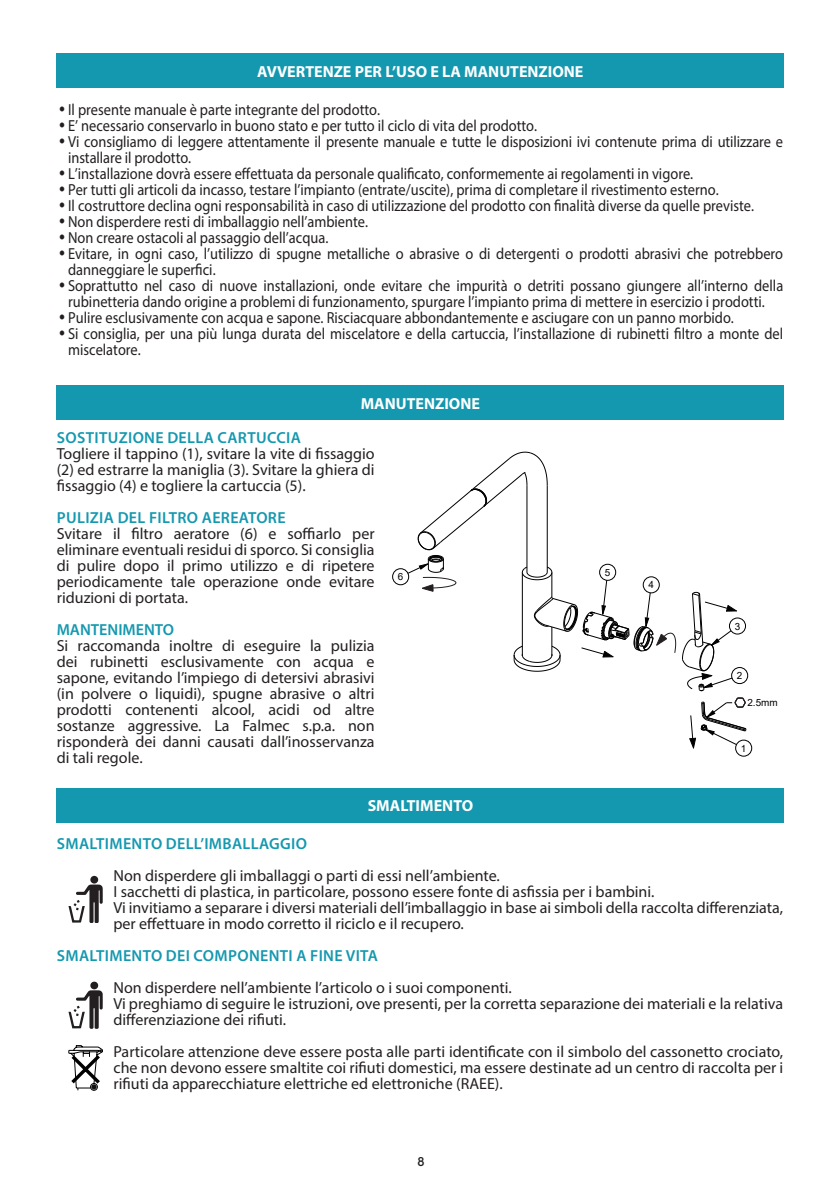
<style>
.page{position:relative;width:840px;height:1191px;background:#fff}
.page>*{position:absolute;margin:0;border:0;box-sizing:border-box;transform-origin:0 0}
.txt_fasi_piccole{font:16px/16px "Myriad Pro";color:#231f20;text-align:justify}
.txt_fasi_piccole-2{font:16px/16px "Myriad Pro";color:#231f20;scale:.9 1}
.txt_fasi_piccole-3{font:600 16px "Myriad Pro";letter-spacing:.02em;color:#1498af}
.t1{font:700 16px "Myriad Pro";color:#fff}
.txt_fasi_piccole-4{font:600 16px "Myriad Pro";color:#1498af}
.t2{font:500 12px "ITC Avant Garde Std";color:#231f20}
.t3{font:9.8px "Arial";color:#000001}
.s1{font-family:"ITC Avant Garde Std";font-weight:700}
</style>
<div class="page">
<div style="left:392px;top:568px;width:16px;height:17px;border:1px solid #000001;border-radius:50%"></div>
<div style="left:735px;top:740px;width:16px;height:16px;border:1px solid #000001;border-radius:50%"></div>
<div style="left:728px;top:618px;width:17px;height:16px;border:1px solid #000001;border-radius:50%"></div>
<div style="left:731px;top:667px;width:16px;height:17px;border:1px solid #000001;border-radius:50%"></div>
<svg style="left:682px;top:591px;width:54px;height:100px"></svg>
<svg style="left:689px;top:697px;width:57px;height:51px"></svg>
<svg style="left:407px;top:451px;width:268px;height:221px"></svg>
<div style="left:57px;top:54px;width:726px;height:34px;background:#1498af"></div>
<div style="left:90px;top:876px;width:8px;height:7px;background:#231f20;border-radius:50%"></div>
<svg style="left:68px;top:884px;width:35px;height:39px"></svg>
<div style="left:90px;top:981px;width:8px;height:8px;background:#231f20;border-radius:50%"></div>
<svg style="left:68px;top:990px;width:35px;height:38px"></svg>
<svg style="left:68px;top:1045px;width:35px;height:45px"></svg>
<div style="left:57px;top:386px;width:726px;height:34px;background:#1498af"></div>
<div style="left:57px;top:788px;width:726px;height:34px;background:#1498af"></div>
<p class="t1" style="left:257px;top:61px;width:327px">AVVERTENZE PER L’USO E LA MANUTENZIONE</p>
<p class="txt_fasi_piccole-2" style="left:57px;top:101px;width:360px"><span class="s1">•</span>Il presente manuale è parte integrante del prodotto.</p>
<p class="txt_fasi_piccole-2" style="left:57px;top:117px;width:535px"><span class="s1">•</span>E’ necessario conservarlo in buono stato e per tutto il ciclo di vita del prodotto.</p>
<p class="txt_fasi_piccole-2" style="left:68px;top:133px;width:795px;text-indent:-11px"><span class="s1">•</span>Vi consigliamo di leggere attentamente il presente manuale e tutte le disposizioni ivi contenute prima di utilizzare e installare il prodotto.</p>
<p class="txt_fasi_piccole-2" style="left:57px;top:165px;width:708px"><span class="s1">•</span>L’installazione dovrà essere effettuata da personale qualificato, conformemente ai regolamenti in vigore.</p>
<p class="txt_fasi_piccole-2" style="left:57px;top:181px;width:736px"><span class="s1">•</span>Per tutti gli articoli da incasso, testare l’impianto (entrate/uscite), prima di completare il rivestimento esterno.</p>
<p class="txt_fasi_piccole-2" style="left:57px;top:197px;width:776px"><span class="s1">•</span>Il costruttore declina ogni responsabilità in caso di utilizzazione del prodotto con finalità diverse da quelle previste.</p>
<p class="txt_fasi_piccole-2" style="left:57px;top:213px;width:347px"><span class="s1">•</span>Non disperdere resti di imballaggio nell’ambiente.</p>
<p class="txt_fasi_piccole-2" style="left:57px;top:229px;width:303px"><span class="s1">•</span>Non creare ostacoli al passaggio dell’acqua.</p>
<p class="txt_fasi_piccole-2" style="left:68px;top:245px;width:795px;text-indent:-11px"><span class="s1">•</span>Evitare, in ogni caso, l’utilizzo di spugne metalliche o abrasive o di detergenti o prodotti abrasivi che potrebbero danneggiare le superfici.</p>
<p class="txt_fasi_piccole-2" style="left:57px;top:277px;width:808px;text-align:center"><span class="s1">•</span>Soprattutto nel caso di nuove installazioni, onde evitare che impurità o detriti possano giungere all’interno della rubinetteria dando origine a problemi di funzionamento, spurgare l’impianto prima di mettere in esercizio i prodotti.</p>
<p class="txt_fasi_piccole-2" style="left:57px;top:309px;width:753px"><span class="s1">•</span>Pulire esclusivamente con acqua e sapone. Risciacquare abbondantemente e asciugare con un panno morbido.</p>
<p class="txt_fasi_piccole-2" style="left:68px;top:325px;width:795px;text-indent:-11px"><span class="s1">•</span>Si consiglia, per una più lunga durata del miscelatore e della cartuccia, l’installazione di rubinetti filtro a monte del miscelatore.</p>
<p class="t1" style="left:360px;top:393px;width:121px">MANUTENZIONE</p>
<p class="txt_fasi_piccole-3" style="left:57px;top:427px;width:245px">SOSTITUZIONE DELLA CARTUCCIA</p>
<p class="txt_fasi_piccole" style="left:57px;top:445px;width:319px">Togliere il tappino (1), svitare la vite di fissaggio (2) ed estrarre la maniglia (3). Svitare la ghiera di fissaggio (4) e togliere la cartuccia (5).</p>
<p class="txt_fasi_piccole-3" style="left:57px;top:507px;width:230px">PULIZIA DEL FILTRO AEREATORE</p>
<p class="txt_fasi_piccole" style="left:57px;top:525px;width:319px">Svitare il filtro aeratore (6) e soffiarlo per eliminare eventuali residui di sporco. Si consiglia di pulire dopo il primo utilizzo e di ripetere periodicamente tale operazione onde evitare riduzioni di portata.</p>
<p class="txt_fasi_piccole-4" style="left:57px;top:619px;width:119px">MANTENIMENTO</p>
<p class="txt_fasi_piccole" style="left:57px;top:637px;width:319px">Si raccomanda inoltre di eseguire la pulizia dei rubinetti esclusivamente con acqua e sapone, evitando l’impiego di detersivi abrasivi (in polvere o liquidi), spugne abrasive o altri prodotti contenenti alcool, acidi od altre sostanze aggressive. La Falmec s.p.a. non risponderà dei danni causati dall’inosservanza di tali regole.</p>
<p class="t1" style="left:367px;top:795px;width:107px">SMALTIMENTO</p>
<p class="t3" style="left:397px;top:570px;width:7px">6</p>
<p class="t3" style="left:604px;top:565px;width:7px">5</p>
<p class="t3" style="left:648px;top:578px;width:7px">4</p>
<p class="t3" style="left:734px;top:619px;width:7px">3</p>
<p class="t3" style="left:736px;top:669px;width:7px">2</p>
<p class="t3" style="left:747px;top:696px;width:32px">2.5mm</p>
<p class="t3" style="left:740px;top:741px;width:7px">1</p>
<p class="txt_fasi_piccole-3" style="left:57px;top:833px;width:251px">SMALTIMENTO DELL’IMBALLAGGIO</p>
<p class="txt_fasi_piccole" style="left:113px;top:867px;width:388px">Non disperdere gli imballaggi o parti di essi nell’ambiente.</p>
<p class="txt_fasi_piccole" style="left:113px;top:883px;width:542px">I sacchetti di plastica, in particolare, possono essere fonte di asfissia per i bambini.</p>
<p class="txt_fasi_piccole" style="left:113px;top:899px;width:671px">Vi invitiamo a separare i diversi materiali dell’imballaggio in base ai simboli della raccolta differenziata, per effettuare in modo corretto il riciclo e il recupero.</p>
<p class="txt_fasi_piccole-3" style="left:57px;top:945px;width:322px">SMALTIMENTO DEI COMPONENTI A FINE VITA</p>
<p class="txt_fasi_piccole" style="left:113px;top:979px;width:399px">Non disperdere nell’ambiente l’articolo o i suoi componenti.</p>
<p class="txt_fasi_piccole" style="left:113px;top:995px;width:670px">Vi preghiamo di seguire le istruzioni, ove presenti, per la corretta separazione dei materiali e la relativa differenziazione dei rifiuti.</p>
<p class="txt_fasi_piccole" style="left:113px;top:1043px;width:671px">Particolare attenzione deve essere posta alle parti identificate con il simbolo del cassonetto crociato, che non devono essere smaltite coi rifiuti domestici, ma essere destinate ad un centro di raccolta per i rifiuti da apparecchiature elettriche ed elettroniche (RAEE).</p>
<p class="t2" style="left:417px;top:1154px;width:9px">8</p>
</div>
